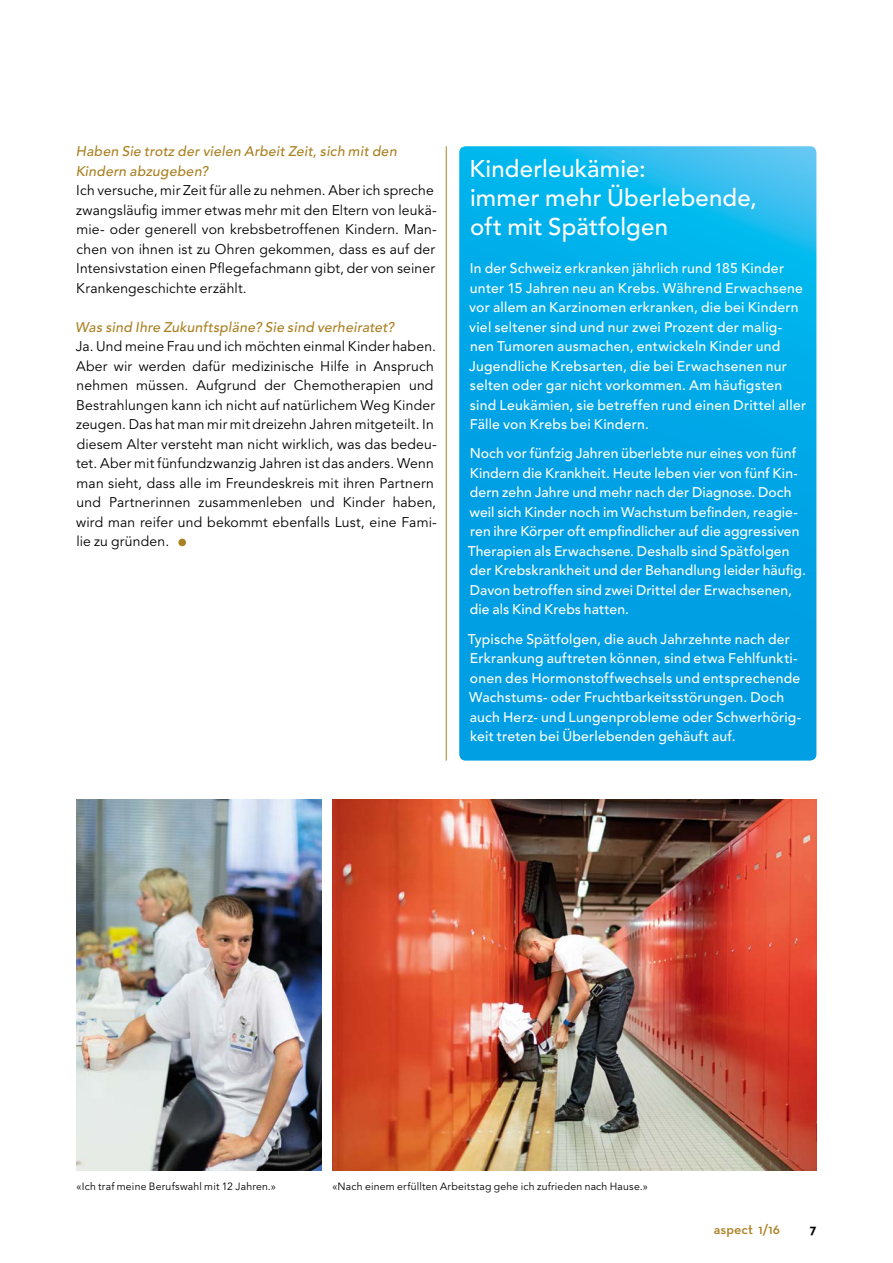
<style>
.page{position:relative;width:893px;height:1263px;background:#fff}
.page>*{position:absolute;margin:0;border:0;box-sizing:border-box;transform-origin:0 0}
.t1{font:70.5px "Avenir LT Std";color:#aa8123}
.t2{font:500 24px/29.2px "Avenir LT Std";letter-spacing:.005em;color:#fff}
.t3{font:500 13.95px/19.5px "Avenir LT Std";letter-spacing:.015em;color:#fff}
.t4{font:13.95px/19.5px "Avenir LT Std";letter-spacing:.01em;color:#000}
.t5{font:italic 500 13.95px/19.5px "Avenir LT Std";letter-spacing:.015em;color:#aa8123}
.t6{font:600 13.95px "Neutraface Text";letter-spacing:.005em;color:#aa8123}
.t7{font:700 13.95px "Neutraface Text";color:#000}
.t8{font:10.5px "Avenir LT Std";letter-spacing:.02em;color:#000}
</style>
<div class="page">
<svg style="left:459px;top:146px;width:357px;height:614px;background:#04a8e7"></svg>
<hr style="left:446px;top:146px;width:1px;height:615px;background:#aa8123">
<img style="left:77px;top:800px;width:245px;height:370px">
<img style="left:332px;top:800px;width:484px;height:370px">
<p class="t5" style="left:76px;top:142px;width:322px">Haben Sie trotz der vielen Arbeit Zeit, sich mit den<br>Kindern abzugeben?</p>
<p class="t4" style="left:76px;top:181px;width:362px">Ich versuche, mir Zeit für alle zu nehmen. Aber ich spreche zwangsläufig immer etwas mehr mit den Eltern von leukä&shy;mie- oder generell von krebsbetroffenen Kindern. Man&shy;chen von ihnen ist zu Ohren gekommen, dass es auf der Intensivstation einen Pflegefachmann gibt, der von seiner Krankengeschichte erzählt.</p>
<p class="t5" style="left:75px;top:317px;width:320px">Was sind Ihre Zukunftspläne? Sie sind verheiratet?</p>
<p class="t4" style="left:76px;top:337px;width:363px">Ja. Und meine Frau und ich möchten einmal Kinder haben.<br>Aber wir werden dafür medizinische Hilfe in Anspruch nehmen müssen. Aufgrund der Chemotherapien und Bestrahlungen kann ich nicht auf natürlichem Weg Kinder zeugen. Das hat man mir mit dreizehn Jahren mitgeteilt. In diesem Alter versteht man nicht wirklich, was das bedeu&shy;tet. Aber mit fünfundzwanzig Jahren ist das anders. Wenn man sieht, dass alle im Freundeskreis mit ihren Partnern und Partnerinnen zusammenleben und Kinder haben, wird man reifer und bekommt ebenfalls Lust, eine Fami&shy;lie zu gründen.</p>
<h1 class="t1" style="left:172px;top:481px;width:21px">.</h1>
<h2 class="t2" style="left:470px;top:154px;width:289px">Kinderleukämie:<br>immer mehr Überlebende, oft mit Spätfolgen</h2>
<p class="t3" style="left:469px;top:259px;width:339px">In der Schweiz erkranken jährlich rund 185 Kinder unter 15 Jahren neu an Krebs. Während Erwachsene vor allem an Karzinomen erkranken, die bei Kindern viel seltener sind und nur zwei Prozent der malig&shy;nen Tumoren ausmachen, entwickeln Kinder und Jugendliche Krebsarten, die bei Erwachsenen nur selten oder gar nicht vorkommen. Am häufigsten sind Leukämien, sie betreffen rund einen Drittel aller Fälle von Krebs bei Kindern.</p>
<p class="t3" style="left:468px;top:444px;width:340px">Noch vor fünfzig Jahren überlebte nur eines von fünf Kindern die Krankheit. Heute leben vier von fünf Kin&shy;dern zehn Jahre und mehr nach der Diagnose. Doch weil sich Kinder noch im Wachstum befinden, reagie&shy;ren ihre Körper oft empfindlicher auf die aggressiven Therapien als Erwachsene. Deshalb sind Spätfolgen der Krebskrankheit und der Behandlung leider häufig.<br>Davon betroffen sind zwei Drittel der Erwachsenen, die als Kind Krebs hatten.</p>
<p class="t3" style="left:468px;top:629px;width:335px">Typische Spätfolgen, die auch Jahrzehnte nach der Erkrankung auftreten können, sind etwa Fehlfunkti&shy;onen des Hormonstoffwechsels und entsprechende Wachstums- oder Fruchtbarkeitsstörungen. Doch auch Herz- und Lungenprobleme oder Schwerhörig&shy;keit treten bei Überlebenden gehäuft auf.</p>
<p class="t8" style="left:77px;top:1180px;width:201px">«Ich traf meine Berufswahl mit 12 Jahren.»</p>
<p class="t8" style="left:332px;top:1180px;width:317px">«Nach einem erfüllten Arbeitstag gehe ich zufrieden nach Hause.»</p>
<p class="t6" style="left:714px;top:1220px;width:68px">aspect 1/16</p>
<p class="t7" style="left:810px;top:1220px;width:8px">7</p>
</div>
